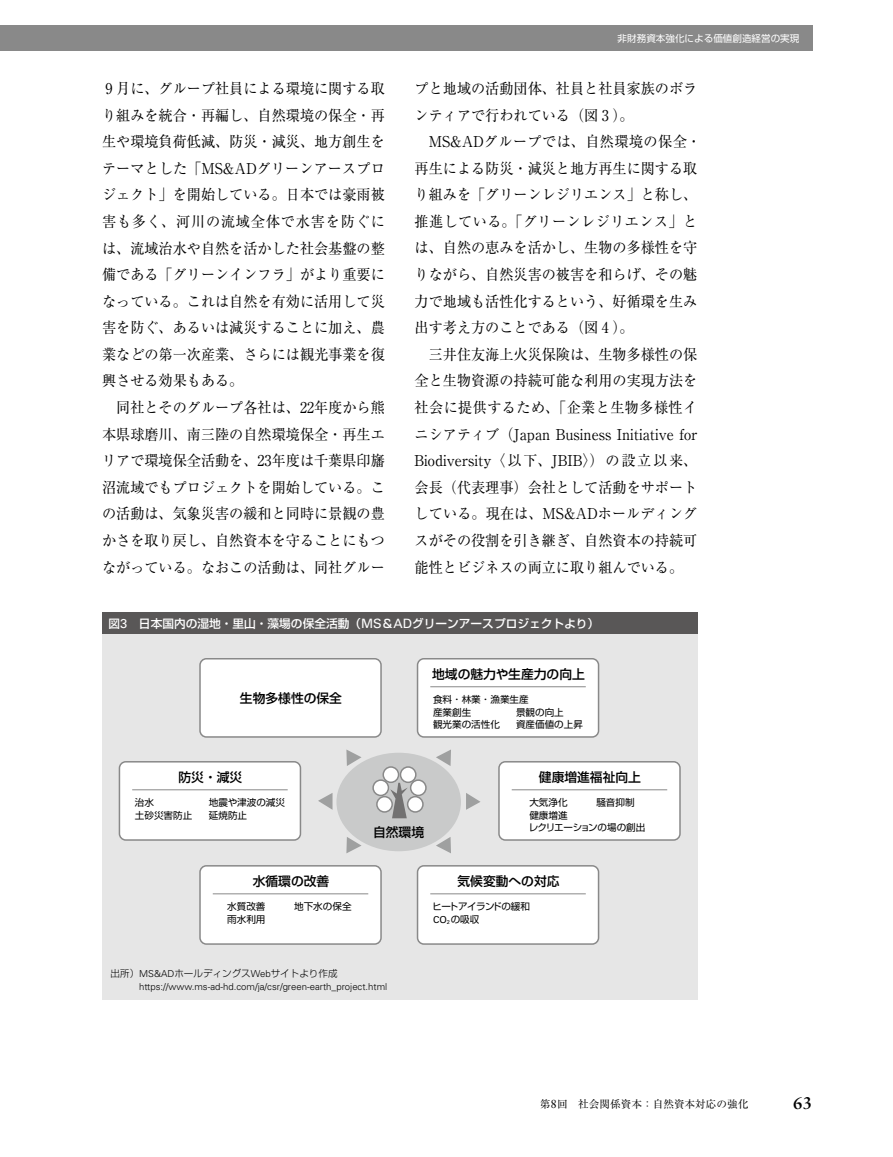
<style>
.page{position:relative;width:893px;height:1157px;background:#fff}
.page>*{position:absolute;margin:0;border:0;box-sizing:border-box;transform-origin:0 0}
.t1{font:700 16.95px "Sabon LT Std";color:#000}
.t2{font:14.85px/26.5px "Ryumin Pr 6 N";color:#000;text-align:justify;scale:.95 1}
.t3{font:500 12.75px "Shin Go Pr 6 N";color:#000}
.t4{font:500 11.7px "Shin Go Pr 6 N";color:#fff}
.t5{font:10.65px "Ryumin Pr 6 N";color:#000}
.t6{font:9.6px/12.3px "Shin Go Pr 6 N";color:#000}
.t7{font:300 9.6px "Univers LT Std";color:#000}
.t8{font:300 9.6px "Shin Go Pr 6 N";color:#000}
.t9{font:9.6px "Shin Go Pr 6 N";color:#fff}
.t10{font:9.6px/12.3px "Shin Go Pr 6 N";letter-spacing:-.05em;color:#000}
.s1{font-family:"Univers LT Std";font-weight:400;font-size:12.9px}
.s2{font-family:"Univers LT Std"}
.s3{font-family:"Sabon LT Std";font-size:11.7px}
</style>
<div class="page">
<div style="left:0;top:26px;width:812px;height:25px;background:#898989"></div>
<div style="left:102px;top:612px;width:595px;height:22px;background:#595757"></div>
<div style="left:102px;top:634px;width:595px;height:365px;background:#e6e6e6"></div>
<div style="left:336px;top:752px;width:125px;height:99px;background:#c9caca;border-radius:50%"></div>
<svg style="left:466px;top:793px;width:14px;height:16px"></svg>
<svg style="left:318px;top:793px;width:14px;height:16px"></svg>
<svg style="left:346px;top:749px;width:15px;height:17px"></svg>
<svg style="left:436px;top:749px;width:15px;height:17px"></svg>
<svg style="left:346px;top:837px;width:15px;height:16px"></svg>
<svg style="left:436px;top:837px;width:15px;height:16px"></svg>
<div style="left:417px;top:658px;width:181px;height:79px;background:#fff;border-radius:6px"></div>
<div style="left:417px;top:658px;width:182px;height:79px;border:2px solid #898989;border-radius:6px"></div>
<hr style="left:430px;top:686px;width:156px;height:1px;background:#898989">
<div style="left:417px;top:865px;width:181px;height:79px;background:#fff;border-radius:6px"></div>
<div style="left:417px;top:865px;width:182px;height:79px;border:2px solid #898989;border-radius:6px"></div>
<hr style="left:430px;top:893px;width:156px;height:1px;background:#898989">
<div style="left:200px;top:658px;width:181px;height:79px;background:#fff;border-radius:6px"></div>
<div style="left:199px;top:658px;width:183px;height:79px;border:2px solid #898989;border-radius:6px"></div>
<div style="left:119px;top:761px;width:181px;height:79px;background:#fff;border-radius:6px"></div>
<div style="left:119px;top:761px;width:182px;height:79px;border:2px solid #898989;border-radius:6px"></div>
<hr style="left:132px;top:789px;width:156px;height:1px;background:#898989">
<div style="left:499px;top:761px;width:181px;height:79px;background:#fff;border-radius:6px"></div>
<div style="left:498px;top:761px;width:183px;height:79px;border:2px solid #898989;border-radius:6px"></div>
<hr style="left:512px;top:789px;width:155px;height:1px;background:#898989">
<div style="left:200px;top:865px;width:181px;height:79px;background:#fff;border-radius:6px"></div>
<div style="left:199px;top:865px;width:183px;height:79px;border:2px solid #898989;border-radius:6px"></div>
<hr style="left:213px;top:893px;width:155px;height:1px;background:#898989">
<svg style="left:390px;top:782px;width:18px;height:36px"></svg>
<div style="left:383px;top:767px;width:16px;height:15px;background:#fff;border-radius:50%"></div>
<div style="left:382px;top:766px;width:17px;height:17px;border:2px solid #898989;border-radius:50%"></div>
<div style="left:400px;top:767px;width:16px;height:15px;background:#fff;border-radius:50%"></div>
<div style="left:400px;top:766px;width:17px;height:17px;border:2px solid #898989;border-radius:50%"></div>
<div style="left:411px;top:780px;width:15px;height:15px;background:#fff;border-radius:50%"></div>
<div style="left:410px;top:779px;width:17px;height:17px;border:2px solid #898989;border-radius:50%"></div>
<div style="left:373px;top:780px;width:15px;height:15px;background:#fff;border-radius:50%"></div>
<div style="left:372px;top:779px;width:17px;height:17px;border:2px solid #898989;border-radius:50%"></div>
<div style="left:377px;top:796px;width:15px;height:16px;background:#fff;border-radius:50%"></div>
<div style="left:376px;top:796px;width:17px;height:16px;border:2px solid #898989;border-radius:50%"></div>
<div style="left:408px;top:796px;width:15px;height:16px;background:#fff;border-radius:50%"></div>
<div style="left:407px;top:796px;width:17px;height:16px;border:2px solid #898989;border-radius:50%"></div>
<p class="t2" style="left:102px;top:74px;width:299px">9 月に、グループ社員による環境に関する取り組みを統合・再編し、自然環境の保全・再生や環境負荷低減、防災・減災、地方創生をテーマとした「MS&amp;ADグリーンアースプロジェクト」を開始している。日本では豪雨被害も多く、河川の流域全体で水害を防ぐには、流域治水や自然を活かした社会基盤の整備である「グリーンインフラ」がより重要になっている。これは自然を有効に活用して災害を防ぐ、あるいは減災することに加え、農業などの第一次産業、さらには観光事業を復興させる効果もある。</p>
<p class="t2" style="left:102px;top:393px;width:299px;text-indent:14px">同社とそのグループ各社は、22年度から熊本県球磨川、南三陸の自然環境保全・再生エリアで環境保全活動を、23年度は千葉県印旛沼流域でもプロジェクトを開始している。この活動は、気象災害の緩和と同時に景観の豊かさを取り戻し、自然資本を守ることにもつながっている。なおこの活動は、同社グルー</p>
<p class="t9" style="left:618px;top:30px;width:183px">非財務資本強化による価値創造経営の実現</p>
<p class="t2" style="left:415px;top:74px;width:299px">プと地域の活動団体、社員と社員家族のボランティアで行われている（図 3 ）。</p>
<p class="t2" style="left:415px;top:127px;width:303px;text-align:left;text-indent:14px">MS&amp;ADグループでは、自然環境の保全・再生による防災・減災と地方再生に関する取り組みを「グリーンレジリエンス」と称し、推進している。「グリーンレジリエンス」とは、自然の恵みを活かし、生物の多様性を守りながら、自然災害の被害を和らげ、その魅力で地域も活性化するという、好循環を生み出す考え方のことである（図 4 ）。</p>
<p class="t2" style="left:415px;top:340px;width:299px;text-indent:14px">三井住友海上火災保険は、生物多様性の保全と生物資源の持続可能な利用の実現方法を社会に提供するため、「企業と生物多様性イニシアティブ（Japan Business Initiative for Biodiversity〈以下、JBIB〉）の設立以来、会長（代表理事）会社として活動をサポートしている。現在は、MS&amp;ADホールディングスがその役割を引き継ぎ、自然資本の持続可能性とビジネスの両立に取り組んでいる。</p>
<p class="t4" style="left:108px;top:613px;width:492px">図<span class="s1">3</span>　日本国内の湿地・里山・藻場の保全活動（<span class="s1">MS</span>＆<span class="s1">AD</span>グリーンアースプロジェクトより）</p>
<p class="t3" style="left:432px;top:664px;width:154px">地域の魅力や生産力の向上</p>
<p class="t6" style="left:433px;top:693px;width:97px">食料・林業・漁業生産産業創生</p>
<p class="t3" style="left:240px;top:688px;width:104px">生物多様性の保全</p>
<p class="t6" style="left:516px;top:705px;width:49px">景観の向上</p>
<p class="t3" style="left:179px;top:767px;width:65px">防災・減災</p>
<p class="t6" style="left:135px;top:796px;width:21px">治水</p>
<p class="t6" style="left:209px;top:796px;width:78px">地震や津波の減災</p>
<p class="t6" style="left:135px;top:808px;width:59px">土砂災害防止</p>
<p class="t6" style="left:209px;top:808px;width:40px">延焼防止</p>
<p class="t3" style="left:253px;top:871px;width:78px">水循環の改善</p>
<p class="t6" style="left:227px;top:900px;width:126px">水質改善　　　地下水の保全雨水利用</p>
<p class="t6" style="left:433px;top:717px;width:68px">観光業の活性化</p>
<p class="t6" style="left:516px;top:717px;width:68px">資産価値の上昇</p>
<p class="t3" style="left:373px;top:821px;width:52px">自然環境</p>
<p class="t3" style="left:539px;top:767px;width:104px">健康増進福祉向上</p>
<p class="t6" style="left:529px;top:796px;width:118px">大気浄化　　　騒音抑制健康増進<br>レクリエーションの場の創出</p>
<p class="t3" style="left:457px;top:871px;width:104px">気候変動への対応</p>
<p class="t10" style="left:432px;top:900px;width:99px">ヒートアイランドの緩和<br><span class="s2">CO</span><sub>2</sub>の吸収</p>
<p class="t8" style="left:111px;top:965px;width:229px">出所）<span class="s2">MS&amp;AD</span>ホールディングス<span class="s2">Web</span>サイトより作成</p>
<p class="t7" style="left:139px;top:980px;width:250px">https://www.ms-ad-hd.com/ja/csr/green-earth_project.html</p>
<p class="t5" style="left:540px;top:1095px;width:210px">第<span class="s3">8</span>回　社会関係資本：自然資本対応の強化</p>
<p class="t1" style="left:793px;top:1093px;width:20px">63</p>
</div>
